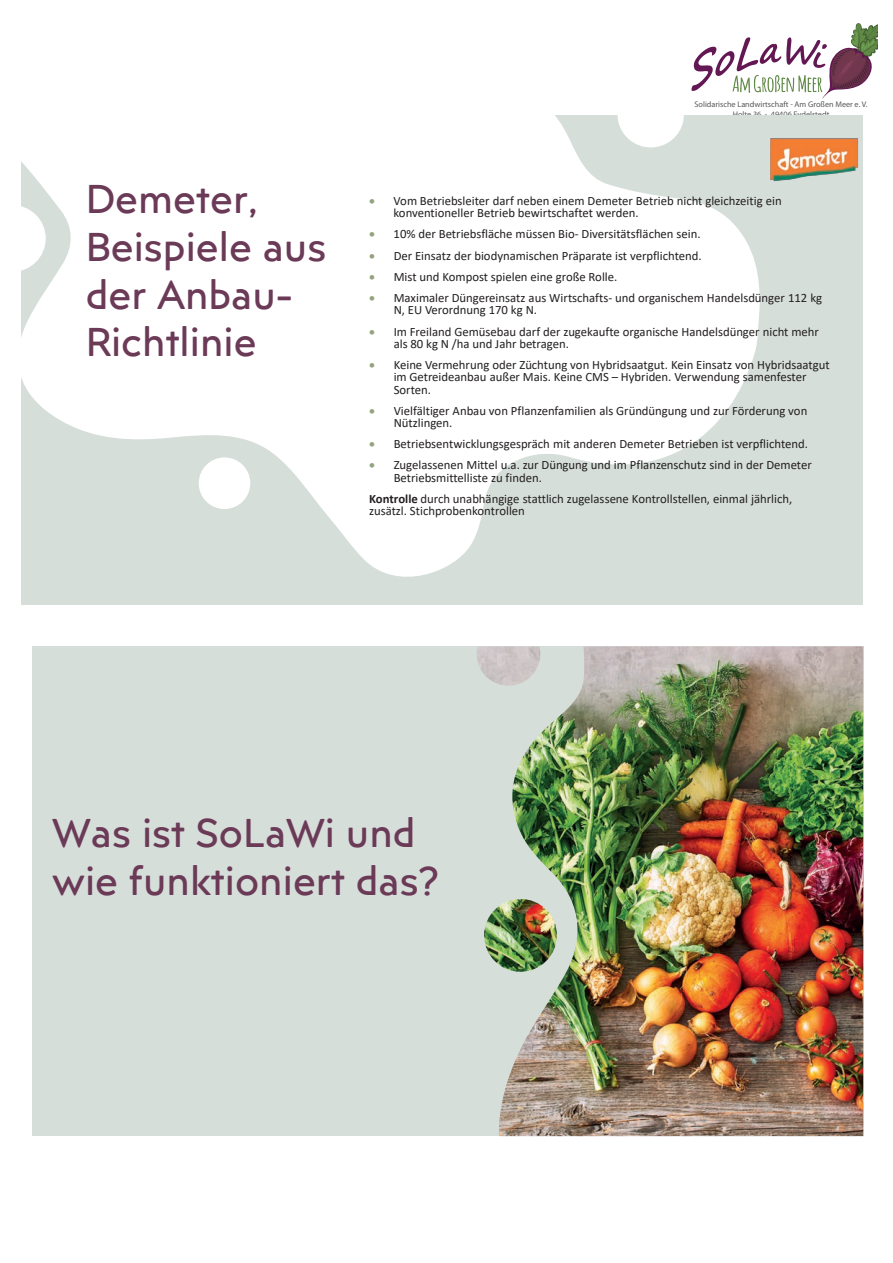
<style>
.page{position:relative;width:893px;height:1263px;background:#fff}
.page>*{position:absolute;margin:0;border:0;box-sizing:border-box;transform-origin:0 0}
.t1{font:39.9px/47.8px "Posterama";color:#6b3a57}
.t2{font:12.75px/12.1px "Calibri";color:#231f20}
.t3{font:8.25px/9.9px "Myriad Pro";color:#57585a;text-align:center}
.s1{color:#94a37d}
.s2{font-weight:700}
</style>
<div class="page">
<svg style="left:691px;top:23px;width:186px;height:76px"></svg>
<div style="left:21px;top:115px;width:842px;height:490px;background:#d6deda"></div>
<svg style="left:21px;top:115px;width:739px;height:462px;fill:#fff"></svg>
<img style="left:770px;top:138px;width:88px;height:44px">
<div style="left:32px;top:646px;width:831px;height:490px;background:#d6deda"></div>
<img style="left:477px;top:646px;width:386px;height:490px">
<p class="t3" style="left:694px;top:100px;width:175px">Solidarische Landwirtschaft - Am Großen Meer e. V.<br>Holte 36 - 49406 Eydelstedt</p>
<h1 class="t1" style="left:86px;top:174px;width:242px">Demeter,<br>Beispiele aus der Anbau-<br>Richtlinie</h1>
<p class="t2" style="left:394px;top:194px;width:390px;text-indent:-24px"><span class="s1">•</span> Vom Betriebsleiter darf neben einem Demeter Betrieb nicht gleichzeitig ein konventioneller Betrieb bewirtschaftet werden.</p>
<p class="t2" style="left:369px;top:228px;width:333px"><span class="s1">•</span> 10% der Betriebsfläche müssen Bio- Diversitätsflächen sein.</p>
<p class="t2" style="left:369px;top:249px;width:334px"><span class="s1">•</span> Der Einsatz der biodynamischen Präparate ist verpflichtend.</p>
<p class="t2" style="left:369px;top:270px;width:250px"><span class="s1">•</span> Mist und Kompost spielen eine große Rolle.</p>
<p class="t2" style="left:394px;top:292px;width:430px;text-indent:-24px"><span class="s1">•</span> Maximaler Düngereinsatz aus Wirtschafts- und organischem Handelsdünger 112 kg<br>N, EU Verordnung 170 kg N.</p>
<p class="t2" style="left:394px;top:325px;width:427px;text-indent:-24px"><span class="s1">•</span> Im Freiland Gemüsebau darf der zugekaufte organische Handelsdünger nicht mehr als 80 kg N /ha und Jahr betragen.</p>
<p class="t2" style="left:394px;top:358px;width:438px;text-indent:-24px"><span class="s1">•</span> Keine Vermehrung oder Züchtung von Hybridsaatgut. Kein Einsatz von Hybridsaatgut im Getreideanbau außer Mais. Keine CMS – Hybriden. Verwendung samenfester<br>Sorten.</p>
<p class="t2" style="left:394px;top:404px;width:415px;text-indent:-24px"><span class="s1">•</span> Vielfältiger Anbau von Pflanzenfamilien als Gründüngung und zur Förderung von<br>Nützlingen.</p>
<p class="t2" style="left:369px;top:438px;width:440px"><span class="s1">•</span> Betriebsentwicklungsgespräch mit anderen Demeter Betrieben ist verpflichtend.</p>
<p class="t2" style="left:394px;top:459px;width:420px;text-indent:-24px"><span class="s1">•</span> Zugelassenen Mittel u.a. zur Düngung und im Pflanzenschutz sind in der Demeter<br>Betriebsmittelliste zu finden.</p>
<p class="t2" style="left:369px;top:492px;width:425px"><span class="s2">Kontrolle</span> durch unabhängige stattlich zugelassene Kontrollstellen, einmal jährlich, zusätzl. Stichprobenkontrollen</p>
<h1 class="t1" style="left:52px;top:808px;width:388px">Was ist SoLaWi und wie funktioniert das?</h1>
</div>
